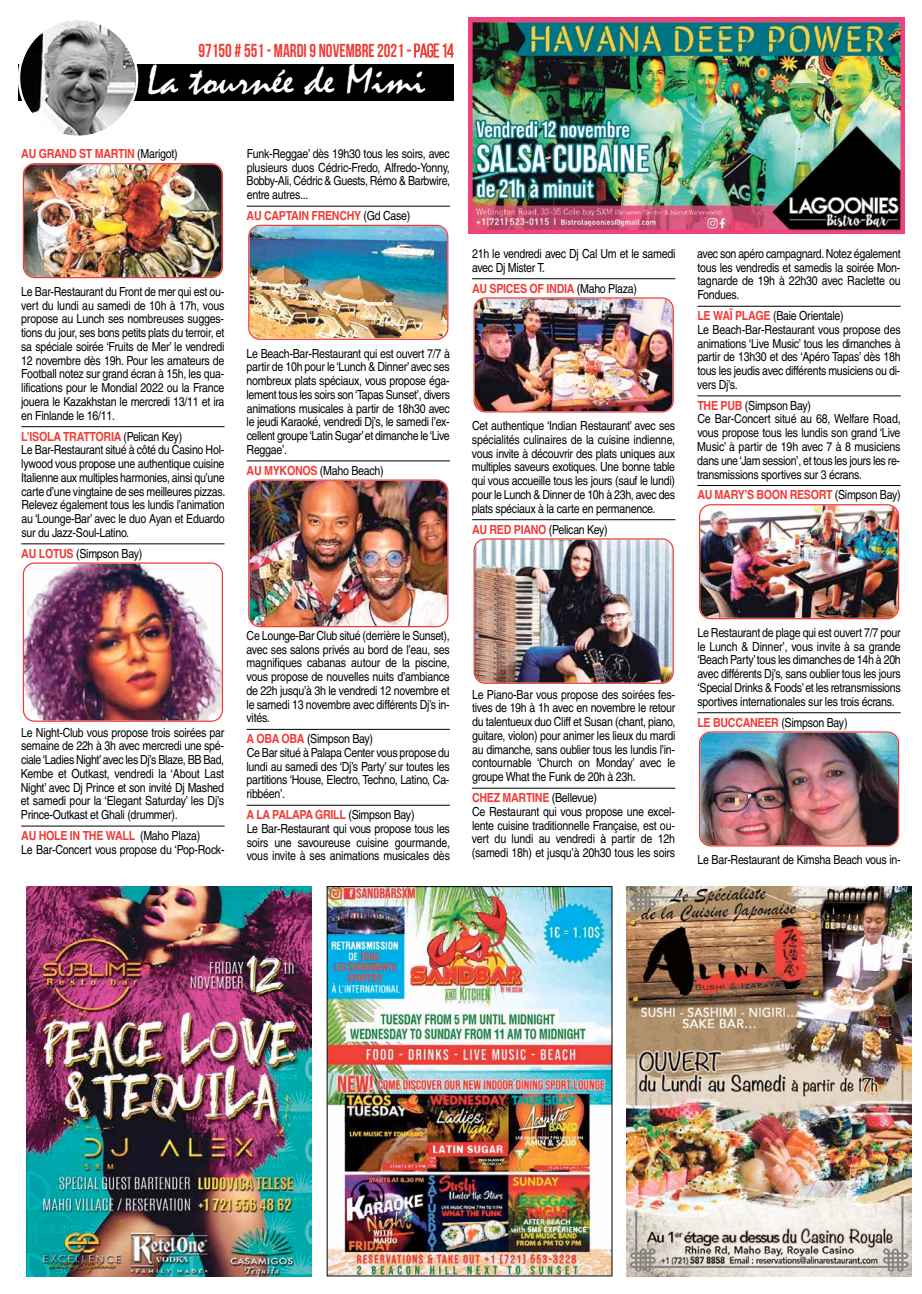
<style>
.page{position:relative;width:922px;height:1294px;background:#fff}
.page>*{position:absolute;margin:0;border:0;box-sizing:border-box;transform-origin:0 0}
.t1{font:42.25px "Mistral";color:#fff;scale:1.07 1}
.t2{font:700 18.75px "Bebas Neue";color:#f03c36;scale:.9 1}
.t3{font:12.5px/13.8px "Helvetica";letter-spacing:-.025em;color:#000;text-align:justify;scale:.85 1}
.t4{font:700 12.5px "Helvetica";letter-spacing:-.025em;color:#f03c36;scale:.85 1}
.s1{font-weight:400}
.s2{font-weight:400;color:#000}
.s3{font-weight:700;color:#f03c36}
</style>
<div class="page">
<hr style="left:21px;top:426px;width:203px;height:1px;background:#000">
<hr style="left:21px;top:543px;width:203px;height:1px;background:#000">
<hr style="left:21px;top:825px;width:203px;height:1px;background:#000">
<hr style="left:246px;top:206px;width:204px;height:1px;background:#000">
<hr style="left:246px;top:460px;width:204px;height:1px;background:#000">
<hr style="left:246px;top:729px;width:204px;height:1px;background:#000">
<hr style="left:246px;top:805px;width:204px;height:1px;background:#000">
<hr style="left:472px;top:278px;width:203px;height:1px;background:#000">
<hr style="left:472px;top:519px;width:203px;height:1px;background:#000">
<hr style="left:472px;top:787px;width:203px;height:1px;background:#000">
<hr style="left:697px;top:306px;width:203px;height:1px;background:#000">
<hr style="left:697px;top:395px;width:203px;height:1px;background:#000">
<hr style="left:697px;top:485px;width:203px;height:1px;background:#000">
<hr style="left:697px;top:712px;width:203px;height:1px;background:#000">
<img style="left:23px;top:562px;width:200px;height:159px">
<img style="left:248px;top:225px;width:200px;height:115px">
<img style="left:248px;top:479px;width:200px;height:148px">
<img style="left:473px;top:297px;width:200px;height:115px">
<img style="left:473px;top:538px;width:200px;height:146px">
<img style="left:699px;top:504px;width:199px;height:115px">
<img style="left:23px;top:163px;width:200px;height:115px">
<img style="left:699px;top:731px;width:199px;height:115px">
<div style="left:18px;top:64px;width:435px;height:36px;background:#000"></div>
<svg style="left:18px;top:20px;width:120px;height:116px"></svg>
<svg style="left:407px;top:43px;width:46px;height:15px"></svg>
<img style="left:329px;top:888px;width:281px;height:386px">
<img style="left:626px;top:886px;width:285px;height:390px">
<img style="left:26px;top:886px;width:285px;height:390px">
<img style="left:468px;top:18px;width:436px;height:216px">
<h2 class="t2" style="left:198px;top:41px;width:285px">97150 # 551- MARDI 9 NOVEMBRE2021 <span class="s1">- page 14</span></h2>
<h1 class="t1" style="left:147px;top:57px;width:262px">La tournée de Mimi</h1>
<p class="t4" style="left:21px;top:144px;width:186px">AU GRAND ST MARTIN <span class="s2">(Marigot)</span></p>
<p class="t3" style="left:21px;top:284px;width:241px">Le Bar-Restaurant du Front de mer qui est ou&shy;vert du lundi au samedi de 10h à 17h, vous propose au Lunch ses nombreuses sugges&shy;tions du jour, ses bons petits plats du terroir, et sa spéciale soirée ‘Fruits de Mer’ le vendredi 12 novembre dès 19h. Pour les amateurs de Football notez sur grand écran à 15h, les qua&shy;lifications pour le Mondial 2022 ou la France jouera le Kazakhstan le mercredi 13/11 et ira en Finlande le 16/11.</p>
<p class="t3" style="left:21px;top:429px;width:241px;text-align:left"><span class="s3">L’ISOLA TRATTORIA</span> (Pelican Key)<br>Le Bar-Restaurant situé à côté du Casino Hol&shy;lywood vous propose une authentique cuisine Italienne aux multiples harmonies, ainsi qu’une carte d’une vingtaine de ses meilleures pizzas.<br>Relevez également tous les lundis l’animation au ‘Lounge-Bar’ avec le duo Ayan et Eduardo sur du Jazz-Soul-Latino.</p>
<p class="t3" style="left:21px;top:546px;width:144px"><span class="s3">AU LOTUS</span> (Simpson Bay)</p>
<p class="t3" style="left:246px;top:146px;width:241px">Funk-Reggae’ dès 19h30 tous les soirs, avec plusieurs duos Cédric-Fredo, Alfredo-Yonny, Bobby-Ali, Cédric &amp; Guests, Rémo &amp; Barbwire, entre autres...</p>
<p class="t4" style="left:246px;top:205px;width:194px">AU CAPTAIN FRENCHY <span class="s2">(Gd Case)</span></p>
<p class="t3" style="left:246px;top:346px;width:241px">Le Beach-Bar-Restaurant qui est ouvert 7/7 à partir de 10h pour le‘Lunch &amp; Dinner’avec ses nombreux plats spéciaux, vous propose éga&shy;lement tous les soirs son‘Tapas Sunset’, divers animations musicales à partir de 18h30 avec le jeudi Karaoké, vendredi Dj’s, le samedi l’ex&shy;cellent groupe‘Latin Sugar’et dimanche le‘Live Reggae’.</p>
<p class="t3" style="left:246px;top:463px;width:163px"><span class="s3">AU MYKONOS</span> (Maho Beach)</p>
<p class="t3" style="left:472px;top:247px;width:240px">21h le vendredi avec Dj Cal Um et le samedi avec Dj Mister T.</p>
<p class="t4" style="left:472px;top:278px;width:196px">AU SPICES OF INDIA <span class="s2">(Maho Plaza)</span></p>
<p class="t3" style="left:471px;top:419px;width:241px">Cet authentique ‘Indian Restaurant’ avec ses spécialités culinaires de la cuisine indienne, vous invite à découvrir des plats uniques aux multiples saveurs exotiques. Une bonne table qui vous accueille tous les jours (sauf le lundi) pour le Lunch &amp; Dinner de 10h à 23h, avec des plats spéciaux à la carte en permanence.</p>
<p class="t3" style="left:472px;top:522px;width:161px"><span class="s3">AU RED PIANO</span> (Pelican Key)</p>
<p class="t3" style="left:697px;top:247px;width:241px">avec son apéro campagnard.Notez également tous les vendredis et samedis la soirée Mon&shy;tagnarde de 19h à 22h30 avec Raclette ou Fondues.</p>
<p class="t3" style="left:697px;top:309px;width:241px;text-align:left"><span class="s3">LE WAÏ PLAGE</span> (Baie Orientale)<br>Le Beach-Bar-Restaurant vous propose des animations ‘Live Music’ tous les dimanches à partir de 13h30 et des ‘Apéro Tapas’ dès 18h tous les jeudis avec différents musiciens ou di&shy;vers Dj’s.</p>
<p class="t3" style="left:697px;top:398px;width:241px;text-align:left"><span class="s3">THE PUB</span> (Simpson Bay)<br>Ce Bar-Concert situé au 68, Welfare Road, vous propose tous les lundis son grand ‘Live Music’ à partir de 19h avec 7 à 8 musiciens dans une‘Jam session’, et tous les jours les re&shy;transmissions sportives sur 3 écrans.</p>
<p class="t4" style="left:697px;top:485px;width:240px">AU MARY’S BOON RESORT <span class="s2">(Simpson Bay)</span></p>
<p class="t3" style="left:21px;top:725px;width:241px">Le Night-Club vous propose trois soirées par semaine de 22h à 3h avec mercredi une spé&shy;ciale‘Ladies Night’avec les Dj’s Blaze, BB Bad, Kembe et Outkast, vendredi la ‘About Last Night’ avec Dj Prince et son invité Dj Mashed et samedi pour la ‘Elegant Saturday’ les Dj’s Prince-Outkast et Ghali (drummer).</p>
<p class="t3" style="left:21px;top:828px;width:241px"><span class="s3">AU HOLE IN THE WALL</span> (Maho Plaza)<br>Le Bar-Concert vous propose du ‘Pop-Rock-</p>
<p class="t3" style="left:246px;top:628px;width:241px">Ce Lounge-Bar Club situé (derrière le Sunset), avec ses salons privés au bord de l’eau, ses magnifiques cabanas autour de la piscine, vous propose de nouvelles nuits d’ambiance de 22h jusqu’à 3h le vendredi 12 novembre et le samedi 13 novembre avec différents Dj’s in&shy;vités.</p>
<p class="t3" style="left:246px;top:732px;width:240px;text-align:left"><span class="s3">A OBA OBA</span> (Simpson Bay)<br>Ce Bar situé à Palapa Center vous propose du lundi au samedi des ‘Dj’s Party’ sur toutes les partitions ‘House, Electro, Techno, Latino, Ca&shy;ribbéen’.</p>
<p class="t3" style="left:246px;top:807px;width:241px;text-align:left"><span class="s3">A LA PALAPA GRILL</span> (Simpson Bay)<br>Le Bar-Restaurant qui vous propose tous les soirs une savoureuse cuisine gourmande, vous invite à ses animations musicales dès</p>
<p class="t3" style="left:472px;top:687px;width:241px">Le Piano-Bar vous propose des soirées fes&shy;tives de 19h à 1h avec en novembre le retour du talentueux duo Cliff et Susan (chant, piano, guitare, violon) pour animer les lieux du mardi au dimanche, sans oublier tous les lundis l’in&shy;contournable ‘Church on Monday’ avec le groupe What the Funk de 20h à 23h.</p>
<p class="t3" style="left:471px;top:790px;width:241px;text-align:left"><span class="s3">CHEZ MARTINE</span> (Bellevue)<br>Ce Restaurant qui vous propose une excel&shy;lente cuisine traditionnelle Française, est ou&shy;vert du lundi au vendredi à partir de 12h (samedi 18h) et jusqu’à 20h30 tous les soirs</p>
<p class="t3" style="left:697px;top:625px;width:241px">Le Restaurant de plage qui est ouvert 7/7 pour le Lunch &amp; Dinner’, vous invite à sa grande ‘Beach Party’tous les dimanches de 14h à 20h avec différents Dj’s, sans oublier tous les jours ‘Special Drinks &amp; Foods’et les retransmissions sportives internationales sur les trois écrans.</p>
<p class="t3" style="left:697px;top:715px;width:178px"><span class="s3">LE BUCCANEER</span> (Simpson Bay)</p>
<p class="t3" style="left:697px;top:852px;width:240px">Le Bar-Restaurant de Kimsha Beach vous in-</p>
</div>
